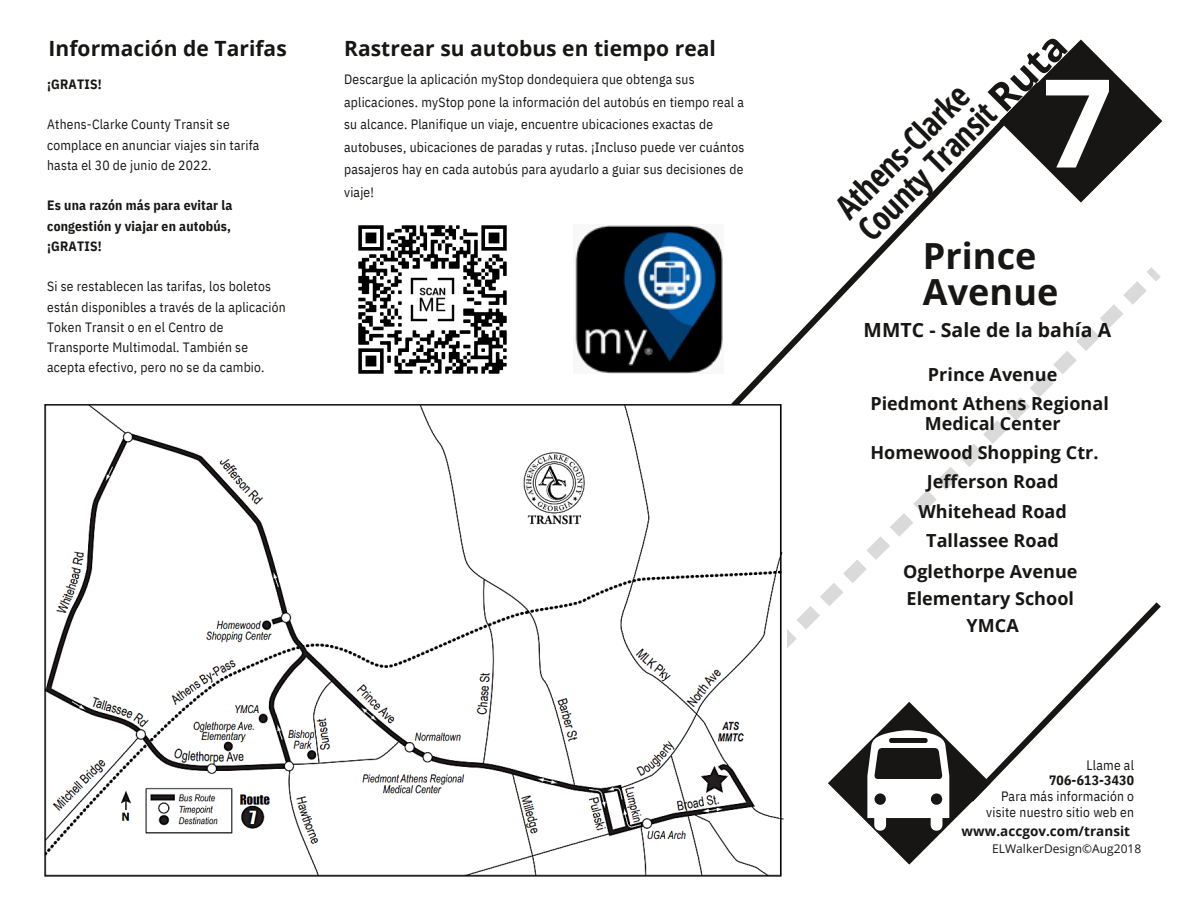
<style>
.page{position:relative;width:1188px;height:918px;background:#fff}
.page>*{position:absolute;margin:0;border:0;box-sizing:border-box;transform-origin:0 0}
.t1{font:700 123px "Open Sans";color:#fff}
.t2{font:700 39px "Open Sans";color:#171615}
.t3{font:700 36px/36px "Open Sans";color:#171615}
.t4{font:700 33px/31.5px "Open Sans Condensed";color:#171615}
.t5{font:700 21px "Open Sans";letter-spacing:.005em;color:#171615}
.t6{font:700 19.5px "Open Sans";color:#171615}
.t7{font:700 18px "Open Sans";color:#171615}
.t8{font:13.5px/20.2px "IBM Plex Sans Cond";letter-spacing:.015em;color:#171615}
.t9{font:700 13.5px/20.2px "IBM Plex Sans Cond";letter-spacing:.015em;color:#171615;text-align:justify}
.t10{font:700 13.5px "Open Sans";color:#171615}
.t11{font:12px "Open Sans";letter-spacing:.005em;color:#171615}
</style>
<div class="page">
<svg style="left:633px;top:123px;width:365px;height:282px"></svg>
<svg style="left:703px;top:267px;width:458px;height:381px"></svg>
<svg style="left:998px;top:39px;width:165px;height:164px"></svg>
<svg style="left:828px;top:596px;width:333px;height:269px"></svg>
<img style="left:44px;top:405px;width:740px;height:472px">
<img style="left:358px;top:225px;width:149px;height:149px">
<img style="left:575px;top:225px;width:148px;height:148px">
<p class="t5" style="left:49px;top:34px;width:240px">Información de Tarifas</p>
<p class="t9" style="left:47px;top:74px;width:56px">¡GRATIS!</p>
<p class="t8" style="left:47px;top:114px;width:214px">Athens-Clarke County Transit se complace en anunciar viajes sin tarifa hasta el 30 de junio de 2022.</p>
<p class="t9" style="left:47px;top:195px;width:187px">Es una razón más para evitar la congestión y viajar en autobús, ¡GRATIS!</p>
<p class="t8" style="left:47px;top:276px;width:240px">Si se restablecen las tarifas, los boletos están disponibles a través de la aplicación Token Transit o en el Centro de Transporte Multimodal. También se acepta efectivo, pero no se da cambio.</p>
<p class="t5" style="left:344px;top:34px;width:373px">Rastrear su autobus en tiempo real</p>
<p class="t8" style="left:344px;top:68px;width:402px;line-height:22.5px">Descargue la aplicación myStop dondequiera que obtenga sus aplicaciones. myStop pone la información del autobús en tiempo real a su alcance. Planifique un viaje, encuentre ubicaciones exactas de autobuses, ubicaciones de paradas y rutas. ¡Incluso puede ver cuántos pasajeros hay en cada autobús para ayudarlo a guiar sus decisiones de viaje!</p>
<p class="t2" style="left:975px;top:85px;width:94px;rotate:-45deg">Ruta</p>
<p class="t1" style="left:1043px;top:36px;width:72px">7</p>
<p class="t4" style="left:830px;top:201px;width:180px;rotate:-45deg">Athens-Clarke<br>County Transit</p>
<p class="t3" style="left:923px;top:237px;width:137px">Prince<br>Avenue</p>
<p class="t6" style="left:864px;top:316px;width:249px">MMTC - Sale de la bahía A</p>
<p class="t7" style="left:928px;top:362px;width:131px">Prince Avenue</p>
<p class="t7" style="left:870px;top:391px;width:240px">Piedmont Athens Regional</p>
<p class="t7" style="left:925px;top:411px;width:137px">Medical Center</p>
<p class="t7" style="left:870px;top:439px;width:230px">Homewood Shopping Ctr.</p>
<p class="t7" style="left:927px;top:469px;width:133px">Jefferson Road</p>
<p class="t7" style="left:918px;top:499px;width:150px">Whitehead Road</p>
<p class="t7" style="left:926px;top:528px;width:134px">Tallassee Road</p>
<p class="t7" style="left:903px;top:559px;width:176px">Oglethorpe Avenue</p>
<p class="t7" style="left:907px;top:586px;width:169px">Elementary School</p>
<p class="t7" style="left:967px;top:613px;width:54px">YMCA</p>
<p class="t8" style="left:1087px;top:754px;width:49px">Llame al</p>
<p class="t9" style="left:1049px;top:770px;width:86px">706-613-3430</p>
<p class="t8" style="left:986px;top:788px;width:149px;line-height:15.8px;text-align:right">Para más información o visite nuestro sitio web en</p>
<p class="t10" style="left:962px;top:821px;width:170px">www.accgov.com/transit</p>
<p class="t11" style="left:992px;top:840px;width:151px">ELWalkerDesign©Aug2018</p>
</div>
